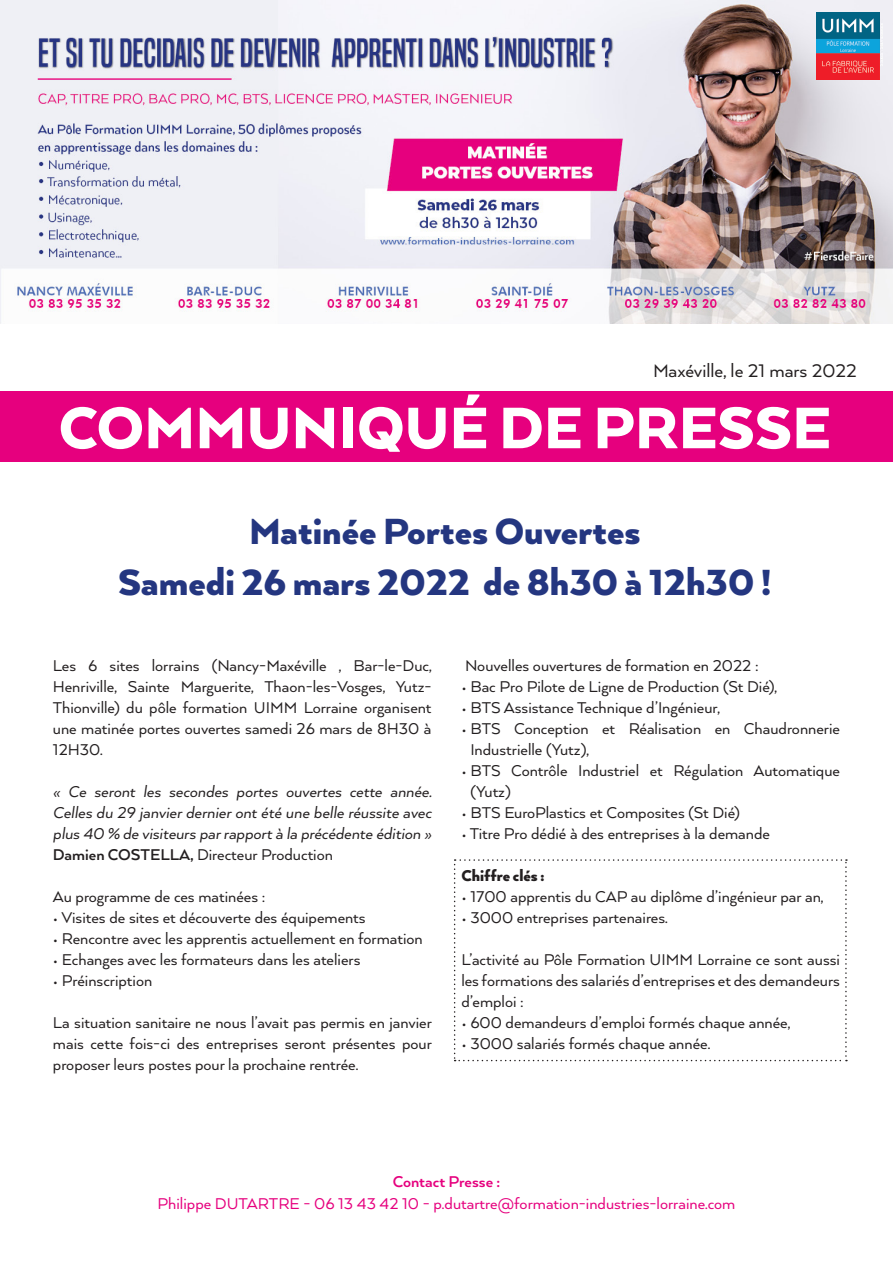
<style>
.page{position:relative;width:893px;height:1263px;background:#fff}
.page>*{position:absolute;margin:0;border:0;box-sizing:border-box;transform-origin:0 0}
.t1{font:900 67.5px "Arquitecta";color:#fff}
.t2{font:900 42px/50.4px "Arquitecta";color:#243680;text-align:center}
.t3{font:21px "Arquitecta";color:#231f20}
.t4{font:18px/21px "Arquitecta";color:#231f20;text-align:justify}
.t5{font:italic 18px/21px "Arquitecta W00";color:#231f20;text-align:justify}
.t6{font:18px "Arquitecta";color:#e6007e}
.t7{font:700 18px "Arquitecta";color:#e6007e}
.t8{font:900 18px "Arquitecta";color:#231f20}
.s1{font-weight:700}
</style>
<div class="page">
<div style="left:0;top:391px;width:893px;height:70px;background:#e6007e"></div>
<img style="left:0;top:0;width:893px;height:323px">
<img style="left:816px;top:12px;width:63px;height:68px">
<svg style="left:454px;top:859px;width:393px;height:202px"></svg>
<p class="t3" style="left:653px;top:358px;width:205px">Maxéville, le 21 mars 2022</p>
<h1 class="t1" style="left:59px;top:386px;width:774px">COMMUNIQUÉ DE PRESSE</h1>
<h2 class="t2" style="left:118px;top:506px;width:655px">Matinée Portes Ouvertes<br>Samedi 26 mars 2022 de 8h30 à 12h30 !</h2>
<p class="t4" style="left:53px;top:654px;width:380px">Les 6 sites lorrains (Nancy-Maxéville , Bar-le-Duc, Henriville, Sainte Marguerite, Thaon-les-Vosges, Yutz-Thionville) du pôle formation UIMM Lorraine organisent une matinée portes ouvertes samedi 26 mars de 8H30 à 12H30.</p>
<p class="t5" style="left:53px;top:780px;width:380px">« Ce seront les secondes portes ouvertes cette année.<br>Celles du 29 janvier dernier ont été une belle réussite avec plus 40 % de visiteurs par rapport à la précédente édition »</p>
<p class="t4" style="left:53px;top:843px;width:282px"><span class="s1">Damien COSTELLA,</span> Directeur Production</p>
<p class="t4" style="left:53px;top:885px;width:214px">Au programme de ces matinées :</p>
<p class="t4" style="left:53px;top:906px;width:314px">• Visites de sites et découverte des équipements</p>
<p class="t4" style="left:53px;top:927px;width:371px">• Rencontre avec les apprentis actuellement en formation</p>
<p class="t4" style="left:53px;top:948px;width:309px">• Echanges avec les formateurs dans les ateliers</p>
<p class="t4" style="left:53px;top:969px;width:101px">• Préinscription</p>
<p class="t4" style="left:53px;top:1011px;width:380px">La situation sanitaire ne nous l’avait pas permis en janvier mais cette fois-ci des entreprises seront présentes pour proposer leurs postes pour la prochaine rentrée.</p>
<p class="t4" style="left:465px;top:654px;width:295px">Nouvelles ouvertures de formation en 2022 :</p>
<p class="t4" style="left:461px;top:675px;width:317px">• Bac Pro Pilote de Ligne de Production (St Dié),</p>
<p class="t4" style="left:461px;top:696px;width:260px">• BTS Assistance Technique d’Ingénieur,</p>
<p class="t4" style="left:470px;top:717px;width:371px;text-indent:-9px">• BTS Conception et Réalisation en Chaudronnerie<br>Industrielle (Yutz),</p>
<p class="t4" style="left:470px;top:759px;width:371px;text-indent:-9px">• BTS Contrôle Industriel et Régulation Automatique (Yutz)</p>
<p class="t4" style="left:461px;top:801px;width:280px">• BTS EuroPlastics et Composites (St Dié)</p>
<p class="t4" style="left:461px;top:822px;width:310px">• Titre Pro dédié à des entreprises à la demande</p>
<p class="t8" style="left:461px;top:864px;width:85px">Chiffre clés :</p>
<p class="t4" style="left:461px;top:885px;width:364px">• 1700 apprentis du CAP au diplôme d’ingénieur par an,</p>
<p class="t4" style="left:461px;top:906px;width:208px">• 3000 entreprises partenaires.</p>
<p class="t4" style="left:461px;top:948px;width:380px">L’activité au Pôle Formation UIMM Lorraine ce sont aussi les formations des salariés d’entreprises et des demandeurs d’emploi :</p>
<p class="t4" style="left:461px;top:1011px;width:330px">• 600 demandeurs d’emploi formés chaque année,</p>
<p class="t4" style="left:461px;top:1032px;width:250px">• 3000 salariés formés chaque année.</p>
<p class="t7" style="left:393px;top:1171px;width:109px">Contact Presse :</p>
<p class="t6" style="left:158px;top:1192px;width:579px">Philippe DUTARTRE - 06 13 43 42 10 - p.dutartre@formation-industries-lorraine.com</p>
</div>
